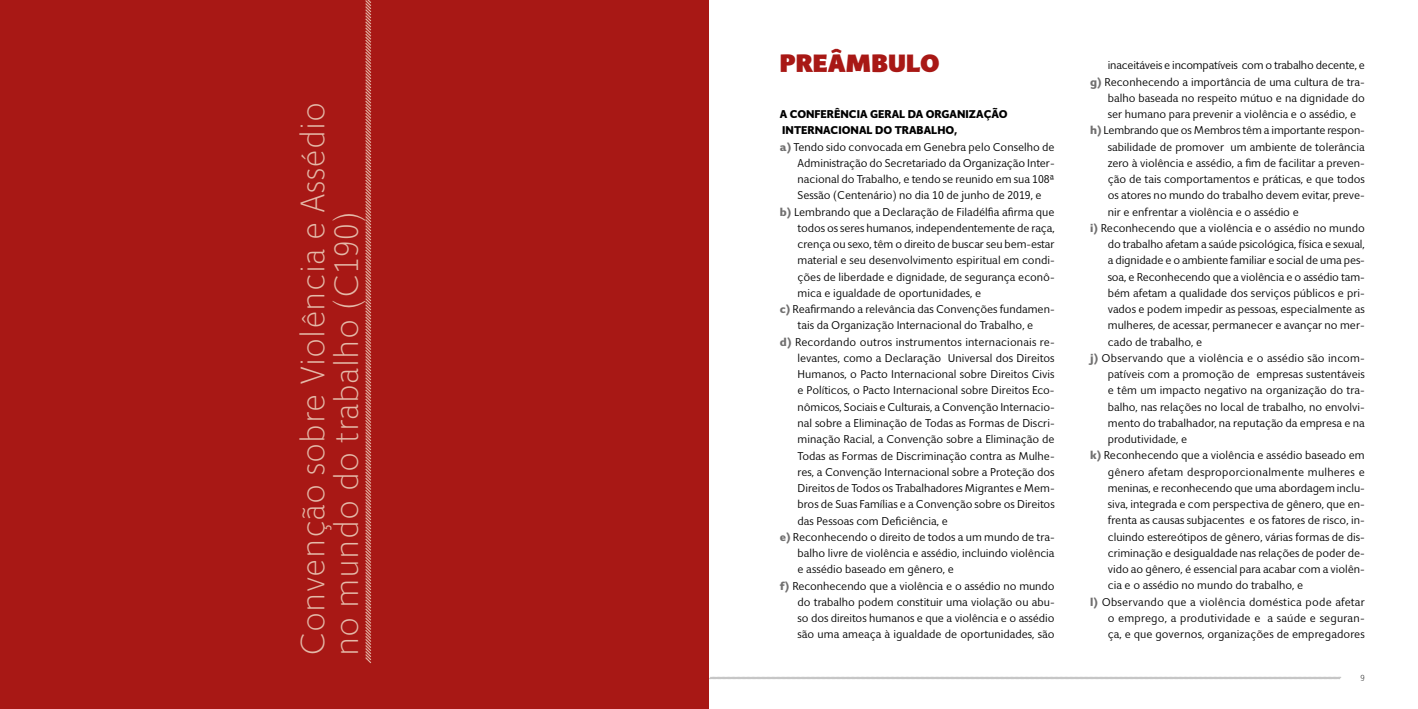
<style>
.page{position:relative;width:1418px;height:709px;background:#fff}
.page>*{position:absolute;margin:0;border:0;box-sizing:border-box;transform-origin:0 0}
.t1{font:300 33.75px/33.8px "Giacomo";letter-spacing:.01em;color:#e4b9a8}
.t2{font:900 25px "Giacomo";color:#a81815}
.t3{font:11.25px "Giacomo";color:#000}
.t4{font:11.25px "Giacomo";letter-spacing:.02em;color:#000}
.t5{font:800 11.25px "Giacomo";color:#000}
.t6{font:300 8.75px "Giacomo";color:#000}
.s1{font-weight:800;color:#706f6f}
</style>
<div class="page">
<svg style="left:709px;top:676px;width:632px;height:3px"></svg>
<div style="left:0;top:0;width:709px;height:709px;background:#a81815"></div>
<svg style="left:365px;top:0;width:7px;height:664px"></svg>
<h1 class="t1" style="left:297px;top:656px;width:556px;rotate:-90deg">Convenção sobre Violência e Assédio no mundo do trabalho (C190)</h1>
<h2 class="t2" style="left:780px;top:47px;width:161px">PREÂMBULO</h2>
<p class="t5" style="left:780px;top:107px;width:229px">A CONFERÊNCIA GERAL DA ORGANIZAÇÃO</p>
<p class="t5" style="left:782px;top:124px;width:176px">INTERNACIONAL DO TRABALHO,</p>
<p class="t3" style="left:780px;top:140px;width:276px"><span class="s1">a)</span> Tendo sido convocada em Genebra pelo Conselho de</p>
<p class="t3" style="left:797px;top:156px;width:258px">Administração do Secretariado da Organização Inter-</p>
<p class="t3" style="left:797px;top:173px;width:258px">nacional do Trabalho, e tendo se reunido em sua 108ª</p>
<p class="t3" style="left:797px;top:189px;width:246px">Sessão (Centenário) no dia 10 de junho de 2019, e</p>
<p class="t3" style="left:780px;top:205px;width:276px"><span class="s1">b)</span> Lembrando que a Declaração de Filadélfia afirma que</p>
<p class="t3" style="left:797px;top:221px;width:258px">todos os seres humanos, independentemente de raça,</p>
<p class="t3" style="left:797px;top:238px;width:258px">crença ou sexo, têm o direito de buscar seu bem-estar</p>
<p class="t3" style="left:797px;top:254px;width:258px">material e seu desenvolvimento espiritual em condi-</p>
<p class="t3" style="left:797px;top:270px;width:258px">ções de liberdade e dignidade, de segurança econô-</p>
<p class="t3" style="left:797px;top:286px;width:185px">mica e igualdade de oportunidades, e</p>
<p class="t3" style="left:780px;top:303px;width:276px"><span class="s1">c)</span> Reafirmando a relevância das Convenções fundamen-</p>
<p class="t3" style="left:797px;top:319px;width:237px">tais da Organização Internacional do Trabalho, e</p>
<p class="t3" style="left:780px;top:335px;width:276px"><span class="s1">d)</span> Recordando outros instrumentos internacionais re-</p>
<p class="t3" style="left:797px;top:351px;width:258px">levantes, como a Declaração Universal dos Direitos</p>
<p class="t3" style="left:797px;top:368px;width:258px">Humanos, o Pacto Internacional sobre Direitos Civis</p>
<p class="t3" style="left:797px;top:384px;width:258px">e Políticos, o Pacto Internacional sobre Direitos Eco-</p>
<p class="t3" style="left:797px;top:400px;width:258px">nômicos, Sociais e Culturais, a Convenção Internacio-</p>
<p class="t3" style="left:797px;top:416px;width:258px">nal sobre a Eliminação de Todas as Formas de Discri-</p>
<p class="t3" style="left:797px;top:433px;width:258px">minação Racial, a Convenção sobre a Eliminação de</p>
<p class="t3" style="left:797px;top:449px;width:258px">Todas as Formas de Discriminação contra as Mulhe-</p>
<p class="t3" style="left:797px;top:465px;width:258px">res, a Convenção Internacional sobre a Proteção dos</p>
<p class="t3" style="left:797px;top:481px;width:258px">Direitos de Todos os Trabalhadores Migrantes e Mem-</p>
<p class="t3" style="left:797px;top:498px;width:258px">bros de Suas Famílias e a Convenção sobre os Direitos</p>
<p class="t3" style="left:797px;top:514px;width:152px">das Pessoas com Deficiência, e</p>
<p class="t3" style="left:780px;top:530px;width:276px"><span class="s1">e)</span> Reconhecendo o direito de todos a um mundo de tra-</p>
<p class="t3" style="left:797px;top:546px;width:258px">balho livre de violência e assédio, incluindo violência</p>
<p class="t3" style="left:797px;top:563px;width:158px">e assédio baseado em gênero, e</p>
<p class="t3" style="left:780px;top:579px;width:276px"><span class="s1">f)</span> Reconhecendo que a violência e o assédio no mundo</p>
<p class="t3" style="left:797px;top:595px;width:258px">do trabalho podem constituir uma violação ou abu-</p>
<p class="t3" style="left:797px;top:611px;width:258px">so dos direitos humanos e que a violência e o assédio</p>
<p class="t3" style="left:797px;top:628px;width:258px">são uma ameaça à igualdade de oportunidades, são</p>
<p class="t3" style="left:1107px;top:59px;width:259px">inaceitáveis e incompatíveis com o trabalho decente, e</p>
<p class="t3" style="left:1090px;top:75px;width:276px"><span class="s1">g)</span> Reconhecendo a importância de uma cultura de tra-</p>
<p class="t3" style="left:1107px;top:91px;width:258px">balho baseada no respeito mútuo e na dignidade do</p>
<p class="t3" style="left:1107px;top:108px;width:250px">ser humano para prevenir a violência e o assédio, e</p>
<p class="t3" style="left:1090px;top:124px;width:276px"><span class="s1">h)</span> Lembrando que os Membros têm a importante respon-</p>
<p class="t3" style="left:1107px;top:140px;width:258px">sabilidade de promover um ambiente de tolerância</p>
<p class="t3" style="left:1107px;top:156px;width:258px">zero à violência e assédio, a fim de facilitar a preven-</p>
<p class="t3" style="left:1107px;top:172px;width:258px">ção de tais comportamentos e práticas, e que todos</p>
<p class="t3" style="left:1107px;top:189px;width:258px">os atores no mundo do trabalho devem evitar, preve-</p>
<p class="t3" style="left:1107px;top:205px;width:192px">nir e enfrentar a violência e o assédio e</p>
<p class="t3" style="left:1090px;top:221px;width:276px"><span class="s1">i)</span> Reconhecendo que a violência e o assédio no mundo</p>
<p class="t3" style="left:1107px;top:237px;width:258px">do trabalho afetam a saúde psicológica, física e sexual,</p>
<p class="t3" style="left:1107px;top:254px;width:258px">a dignidade e o ambiente familiar e social de uma pes-</p>
<p class="t3" style="left:1107px;top:270px;width:258px">soa, e Reconhecendo que a violência e o assédio tam-</p>
<p class="t3" style="left:1107px;top:286px;width:258px">bém afetam a qualidade dos serviços públicos e pri-</p>
<p class="t3" style="left:1107px;top:302px;width:258px">vados e podem impedir as pessoas, especialmente as</p>
<p class="t3" style="left:1107px;top:319px;width:258px">mulheres, de acessar, permanecer e avançar no mer-</p>
<p class="t3" style="left:1107px;top:335px;width:96px">cado de trabalho, e</p>
<p class="t3" style="left:1090px;top:351px;width:276px"><span class="s1">j)</span> Observando que a violência e o assédio são incom-</p>
<p class="t3" style="left:1107px;top:367px;width:258px">patíveis com a promoção de empresas sustentáveis</p>
<p class="t3" style="left:1107px;top:384px;width:258px">e têm um impacto negativo na organização do tra-</p>
<p class="t3" style="left:1107px;top:400px;width:258px">balho, nas relações no local de trabalho, no envolvi-</p>
<p class="t3" style="left:1107px;top:416px;width:258px">mento do trabalhador, na reputação da empresa e na</p>
<p class="t3" style="left:1107px;top:432px;width:81px">produtividade, e</p>
<p class="t3" style="left:1090px;top:449px;width:276px"><span class="s1">k)</span> Reconhecendo que a violência e assédio baseado em</p>
<p class="t4" style="left:1107px;top:465px;width:258px">gênero afetam desproporcionalmente mulheres e</p>
<p class="t3" style="left:1107px;top:481px;width:258px">meninas, e reconhecendo que uma abordagem inclu-</p>
<p class="t3" style="left:1107px;top:497px;width:258px">siva, integrada e com perspectiva de gênero, que en-</p>
<p class="t3" style="left:1107px;top:514px;width:258px">frenta as causas subjacentes e os fatores de risco, in-</p>
<p class="t3" style="left:1107px;top:530px;width:258px">cluindo estereótipos de gênero, várias formas de dis-</p>
<p class="t3" style="left:1107px;top:546px;width:258px">criminação e desigualdade nas relações de poder de-</p>
<p class="t3" style="left:1107px;top:562px;width:258px">vido ao gênero, é essencial para acabar com a violên-</p>
<p class="t3" style="left:1107px;top:579px;width:197px">cia e o assédio no mundo do trabalho, e</p>
<p class="t4" style="left:1090px;top:595px;width:276px"><span class="s1">l)</span> Observando que a violência doméstica pode afetar</p>
<p class="t3" style="left:1107px;top:611px;width:258px">o emprego, a produtividade e a saúde e seguran-</p>
<p class="t3" style="left:1107px;top:627px;width:258px">ça, e que governos, organizações de empregadores</p>
<p class="t6" style="left:1360px;top:673px;width:6px">9</p>
</div>
